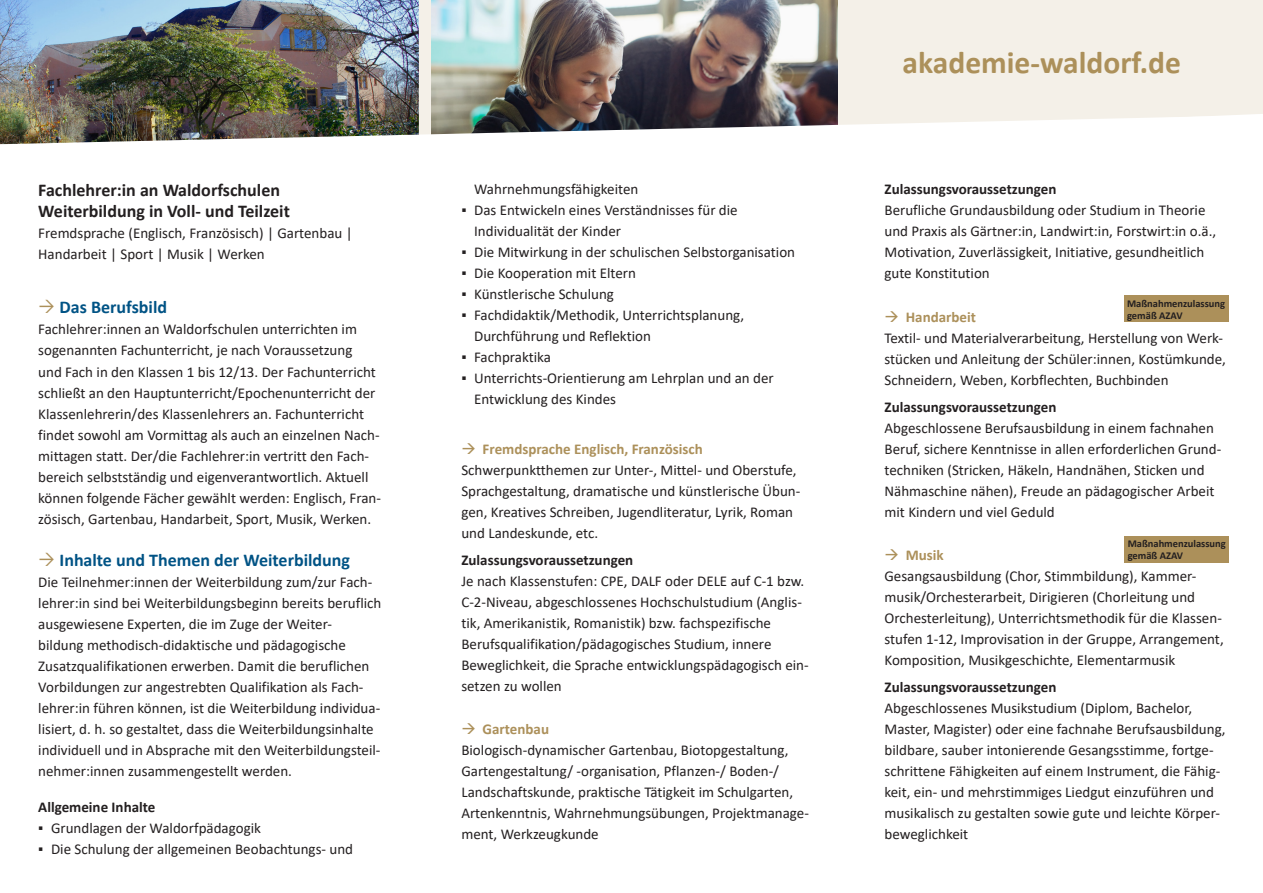
<style>
.page{position:relative;width:1263px;height:893px;background:#fff}
.page>*{position:absolute;margin:0;border:0;box-sizing:border-box;transform-origin:0 0}
.t1{font:700 31.5px "Calibri";color:#ac905a}
.t2{font:700 18px "Calibri";color:#231f20}
.t3{font:700 18px "Calibri";color:#005385}
.t4{font:15px/21px "Calibri";color:#231f20}
.t5{font:700 15px "Calibri";color:#231f20}
.t6{font:700 15px "Calibri";color:#ac905a}
.t7{font:700 10.5px/12px "Calibri";color:#231f20}
</style>
<div class="page">
<div style="left:419px;top:0;width:844px;height:99px;background:#f4f0e8"></div>
<img style="left:0;top:0;width:419px;height:99px">
<img style="left:432px;top:0;width:406px;height:99px">
<img style="left:0;top:99px;width:1263px;height:46px">
<div style="left:1124px;top:296px;width:104px;height:26px;background:#ac905a"></div>
<div style="left:1124px;top:536px;width:105px;height:26px;background:#ac905a"></div>
<p class="t2" style="left:38px;top:178px;width:243px">Fachlehrer:in an Waldorfschulen</p>
<p class="t2" style="left:38px;top:199px;width:253px">Weiterbildung in Voll- und Teilzeit</p>
<p class="t4" style="left:38px;top:223px;width:316px">Fremdsprache (Englisch, Französisch) | Gartenbau |<br>Handarbeit | Sport | Musik | Werken</p>
<p class="t3" style="left:60px;top:295px;width:109px">Das Berufsbild</p>
<p class="t4" style="left:38px;top:319px;width:344px">Fachlehrer:innen an Waldorfschulen unterrichten im sogenannten Fachunterricht, je nach Voraussetzung<br>und Fach in den Klassen 1 bis 12/13. Der Fachunterricht schließt an den Hauptunterricht/Epochenunterricht der Klassenlehrerin/des Klassenlehrers an. Fachunterricht findet sowohl am Vormittag als auch an einzelnen Nach&shy;mittagen statt. Der/die Fachlehrer:in vertritt den Fach&shy;bereich selbstständig und eigenverantwortlich. Aktuell können folgende Fächer gewählt werden: Englisch, Fran&shy;zösisch, Gartenbau, Handarbeit, Sport, Musik, Werken.</p>
<p class="t3" style="left:60px;top:547px;width:292px">Inhalte und Themen der Weiterbildung</p>
<p class="t4" style="left:38px;top:571px;width:345px">Die Teilnehmer:innen der Weiterbildung zum/zur Fach&shy;lehrer:in sind bei Weiterbildungsbeginn bereits beruflich ausgewiesene Experten, die im Zuge der Weiter-<br>bildung methodisch-didaktische und pädagogische Zusatzqualifikationen erwerben. Damit die beruflichen Vorbildungen zur angestrebten Qualifikation als Fach&shy;lehrer:in führen können, ist die Weiterbildung individua&shy;lisiert, d. h. so gestaltet, dass die Weiterbildungsinhalte individuell und in Absprache mit den Weiterbildungsteil&shy;nehmer:innen zusammengestellt werden.</p>
<p class="t5" style="left:38px;top:796px;width:119px">Allgemeine Inhalte</p>
<p class="t4" style="left:38px;top:817px;width:224px">▪ Grundlagen der Waldorfpädagogik</p>
<p class="t4" style="left:38px;top:838px;width:316px">▪ Die Schulung der allgemeinen Beobachtungs- und</p>
<p class="t4" style="left:474px;top:178px;width:166px">Wahrnehmungsfähigkeiten</p>
<p class="t4" style="left:461px;top:199px;width:278px">▪ Das Entwickeln eines Verständnisses für die</p>
<p class="t4" style="left:474px;top:220px;width:148px">Individualität der Kinder</p>
<p class="t4" style="left:461px;top:241px;width:335px">▪ Die Mitwirkung in der schulischen Selbstorganisation</p>
<p class="t4" style="left:461px;top:262px;width:176px">▪ Die Kooperation mit Eltern</p>
<p class="t4" style="left:461px;top:283px;width:154px">▪ Künstlerische Schulung</p>
<p class="t4" style="left:461px;top:304px;width:284px">▪ Fachdidaktik/Methodik, Unterrichtsplanung,</p>
<p class="t4" style="left:474px;top:325px;width:178px">Durchführung und Reflektion</p>
<p class="t4" style="left:461px;top:346px;width:91px">▪ Fachpraktika</p>
<p class="t4" style="left:461px;top:367px;width:314px">▪ Unterrichts-Orientierung am Lehrplan und an der</p>
<p class="t4" style="left:474px;top:388px;width:143px">Entwicklung des Kindes</p>
<p class="t6" style="left:461px;top:438px;width:243px">→ Fremdsprache Englisch, Französisch</p>
<p class="t4" style="left:461px;top:459px;width:340px">Schwerpunktthemen zur Unter-, Mittel- und Oberstufe, Sprachgestaltung, dramatische und künstlerische Übun&shy;gen, Kreatives Schreiben, Jugendliteratur, Lyrik, Roman und Landeskunde, etc.</p>
<p class="t5" style="left:461px;top:549px;width:173px">Zulassungsvoraussetzungen</p>
<p class="t4" style="left:461px;top:570px;width:349px">Je nach Klassenstufen: CPE, DALF oder DELE auf C-1 bzw.<br>C-2-Niveau, abgeschlossenes Hochschulstudium (Anglis&shy;tik, Amerikanistik, Romanistik) bzw. fachspezifische Berufsqualifikation/pädagogisches Studium, innere Beweglichkeit, die Sprache entwicklungspädagogisch ein&shy;setzen zu wollen</p>
<p class="t6" style="left:461px;top:719px;width:89px">→ Gartenbau</p>
<p class="t4" style="left:461px;top:739px;width:349px">Biologisch-dynamischer Gartenbau, Biotopgestaltung, Gartengestaltung/ -organisation, Pflanzen-/ Boden-/ Landschaftskunde, praktische Tätigkeit im Schulgarten, Artenkenntnis, Wahrnehmungsübungen, Projektmanage&shy;ment, Werkzeugkunde</p>
<p class="t1" style="left:902px;top:40px;width:280px">akademie-waldorf.de</p>
<p class="t5" style="left:884px;top:179px;width:173px">Zulassungsvoraussetzungen</p>
<p class="t4" style="left:884px;top:199px;width:333px">Berufliche Grundausbildung oder Studium in Theorie und Praxis als Gärtner:in, Landwirt:in, Forstwirt:in o.ä.,</p>
<p class="t4" style="left:884px;top:241px;width:321px">Motivation, Zuverlässigkeit, Initiative, gesundheitlich gute Konstitution</p>
<p class="t6" style="left:884px;top:306px;width:93px">→ Handarbeit</p>
<p class="t4" style="left:884px;top:327px;width:343px">Textil- und Materialverarbeitung, Herstellung von Werk&shy;stücken und Anleitung der Schüler:innen, Kostümkunde,<br>Schneidern, Weben, Korbflechten, Buchbinden</p>
<p class="t5" style="left:884px;top:396px;width:173px">Zulassungsvoraussetzungen</p>
<p class="t4" style="left:884px;top:417px;width:338px">Abgeschlossene Berufsausbildung in einem fachnahen Beruf, sichere Kenntnisse in allen erforderlichen Grund&shy;techniken (Stricken, Häkeln, Handnähen, Sticken und Nähmaschine nähen), Freude an pädagogischer Arbeit mit Kindern und viel Geduld</p>
<p class="t6" style="left:884px;top:545px;width:61px">→ Musik</p>
<p class="t4" style="left:884px;top:565px;width:341px">Gesangsausbildung (Chor, Stimmbildung), Kammer&shy;musik/Orchesterarbeit, Dirigieren (Chorleitung und Orchesterleitung), Unterrichtsmethodik für die Klassen&shy;stufen 1-12, Improvisation in der Gruppe, Arrangement, Komposition, Musikgeschichte, Elementarmusik</p>
<p class="t5" style="left:884px;top:677px;width:173px">Zulassungsvoraussetzungen</p>
<p class="t4" style="left:884px;top:697px;width:343px">Abgeschlossenes Musikstudium (Diplom, Bachelor, Master, Magister) oder eine fachnahe Berufsausbildung, bildbare, sauber intonierende Gesangsstimme, fortge&shy;schrittene Fähigkeiten auf einem Instrument, die Fähig&shy;keit, ein- und mehrstimmiges Liedgut einzuführen und musikalisch zu gestalten sowie gute und leichte Körper&shy;beweglichkeit</p>
<p class="t7" style="left:1127px;top:297px;width:100px">Maßnahmenzulassung gemäß AZAV</p>
<p class="t7" style="left:1128px;top:538px;width:100px">Maßnahmenzulassung gemäß AZAV</p>
</div>
